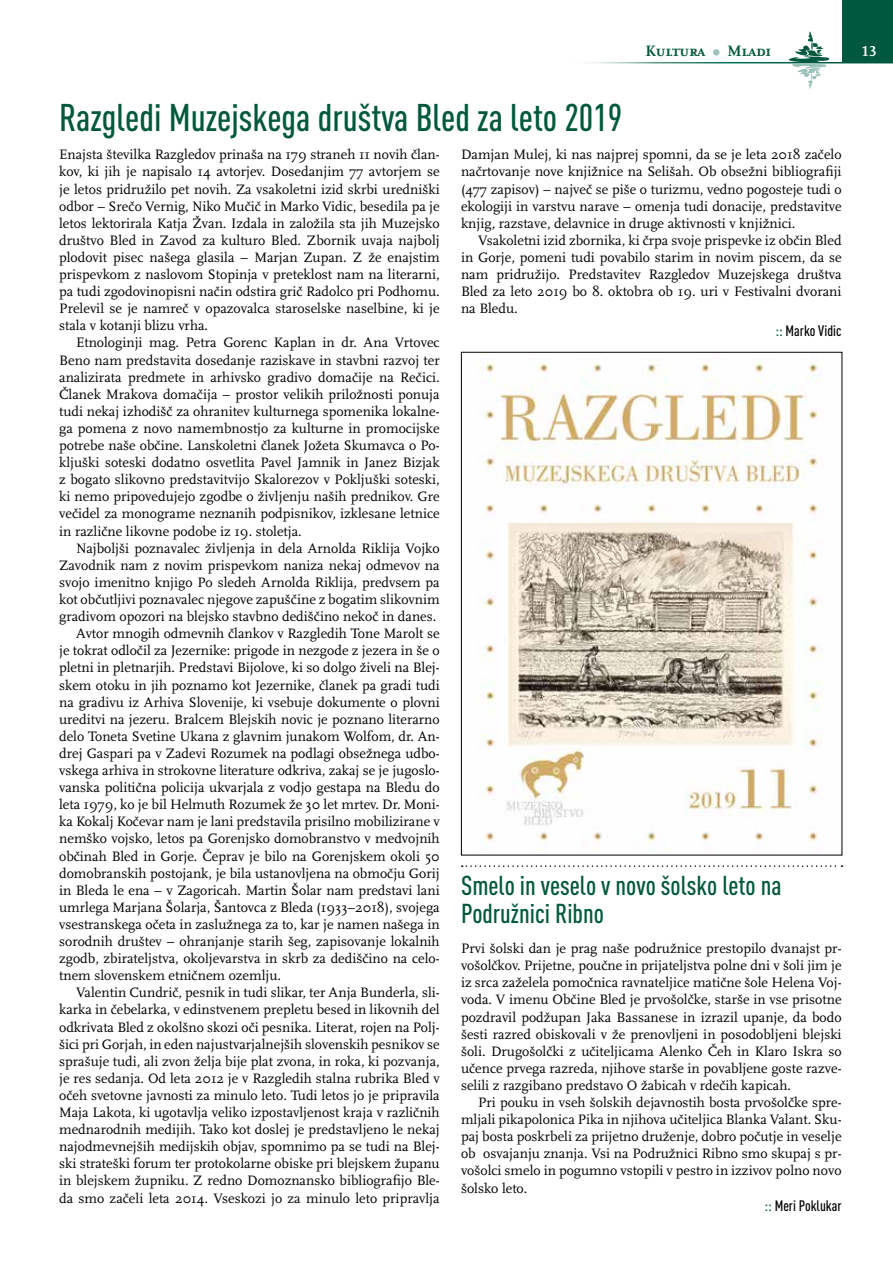
<style>
.page{position:relative;width:893px;height:1263px;background:#fff}
.page>*{position:absolute;margin:0;border:0;box-sizing:border-box;transform-origin:0 0}
.t1{font:500 condensed 38.1px "DIN Pro";color:#00583d}
.t2{font:500 condensed 27px/27.9px "DIN Pro";color:#00583d}
.t3{font:700 15.75px "Scala Caps CE";color:#00583d}
.t4{font:500 condensed 15px "DIN Pro";color:#000}
.t5{font:700 15px "Scala Caps CE";color:#fff}
.t6{font:14.25px/17.1px "Scala CE";color:#000;text-align:justify}
.s1{color:#00583d}
</style>
<div class="page">
<div style="left:842px;top:0;width:51px;height:63px;background:#00583d"></div>
<hr style="left:563px;top:62px;width:330px;height:1px;background:#fff">
<svg style="left:787px;top:31px;width:43px;height:58px"></svg>
<div style="left:713px;top:49px;width:6px;height:7px;background:#9bc2b9;border-radius:50%"></div>
<img style="left:479px;top:361px;width:345px;height:490px">
<svg style="left:462px;top:865px;width:381px;height:2px"></svg>
<p class="t3" style="left:645px;top:42px;width:61px">Kultura</p>
<p class="t3" style="left:727px;top:42px;width:45px">Mladi</p>
<h1 class="t1" style="left:59px;top:89px;width:565px">Razgledi Muzejskega društva Bled za leto 2019</h1>
<p class="t6" style="left:59px;top:146px;width:382px">Enajsta številka Razgledov prinaša na 179 straneh 11 novih član&shy;kov, ki jih je napisalo 14 avtorjev. Dosedanjim 77 avtorjem se je letos pridružilo pet novih. Za vsakoletni izid skrbi uredniški odbor – Srečo Vernig, Niko Mučič in Marko Vidic, besedila pa je letos lektorirala Katja Žvan. Izdala in založila sta jih Muzejsko društvo Bled in Zavod za kulturo Bled. Zbornik uvaja najbolj plodovit pisec našega glasila – Marjan Zupan. Z že enajstim prispevkom z naslovom Stopinja v preteklost nam na literarni, pa tudi zgodovinopisni način odstira grič Radolco pri Podhomu.<br>Prelevil se je namreč v opazovalca staroselske naselbine, ki je stala v kotanji blizu vrha.</p>
<p class="t6" style="left:59px;top:334px;width:382px;text-indent:17px">Etnologinji mag. Petra Gorenc Kaplan in dr. Ana Vrtovec Beno nam predstavita dosedanje raziskave in stavbni razvoj ter analizirata predmete in arhivsko gradivo domačije na Rečici.<br>Članek Mrakova domačija – prostor velikih priložnosti ponuja tudi nekaj izhodišč za ohranitev kulturnega spomenika lokalne&shy;ga pomena z novo namembnostjo za kulturne in promocijske potrebe naše občine. Lanskoletni članek Jožeta Skumavca o Po&shy;kljuški soteski dodatno osvetlita Pavel Jamnik in Janez Bizjak z bogato slikovno predstavitvijo Skalorezov v Pokljuški soteski, ki nemo pripovedujejo zgodbe o življenju naših prednikov. Gre večidel za monograme neznanih podpisnikov, izklesane letnice in različne likovne podobe iz 19. stoletja.</p>
<p class="t6" style="left:76px;top:540px;width:365px">Najboljši poznavalec življenja in dela Arnolda Riklija Vojko</p>
<p class="t6" style="left:59px;top:557px;width:382px">Zavodnik nam z novim prispevkom naniza nekaj odmevov na</p>
<p class="t6" style="left:59px;top:574px;width:382px">svojo imenitno knjigo Po sledeh Arnolda Riklija, predvsem pa</p>
<p class="t6" style="left:59px;top:591px;width:382px">kot občutljivi poznavalec njegove zapuščine z bogatim slikovnim</p>
<p class="t6" style="left:59px;top:608px;width:379px">gradivom opozori na blejsko stavbno dediščino nekoč in danes.</p>
<p class="t6" style="left:76px;top:625px;width:365px">Avtor mnogih odmevnih člankov v Razgledih Tone Marolt se</p>
<p class="t6" style="left:59px;top:642px;width:382px">je tokrat odločil za Jezernike: prigode in nezgode z jezera in še o</p>
<p class="t6" style="left:59px;top:659px;width:382px">pletni in pletnarjih. Predstavi Bijolove, ki so dolgo živeli na Blej-</p>
<p class="t6" style="left:59px;top:676px;width:382px">skem otoku in jih poznamo kot Jezernike, članek pa gradi tudi</p>
<p class="t6" style="left:59px;top:694px;width:382px">na gradivu iz Arhiva Slovenije, ki vsebuje dokumente o plovni</p>
<p class="t6" style="left:59px;top:711px;width:382px">ureditvi na jezeru. Bralcem Blejskih novic je poznano literarno</p>
<p class="t6" style="left:59px;top:728px;width:382px">delo Toneta Svetine Ukana z glavnim junakom Wolfom, dr. An-</p>
<p class="t6" style="left:59px;top:745px;width:382px">drej Gaspari pa v Zadevi Rozumek na podlagi obsežnega udbo-</p>
<p class="t6" style="left:59px;top:762px;width:382px">vskega arhiva in strokovne literature odkriva, zakaj se je jugoslo-</p>
<p class="t6" style="left:59px;top:779px;width:382px">vanska politična policija ukvarjala z vodjo gestapa na Bledu do</p>
<p class="t6" style="left:59px;top:796px;width:382px">leta 1979, ko je bil Helmuth Rozumek že 30 let mrtev. Dr. Moni-</p>
<p class="t6" style="left:59px;top:813px;width:382px">ka Kokalj Kočevar nam je lani predstavila prisilno mobilizirane v</p>
<p class="t6" style="left:59px;top:830px;width:382px">nemško vojsko, letos pa Gorenjsko domobranstvo v medvojnih</p>
<p class="t6" style="left:59px;top:847px;width:382px">občinah Bled in Gorje. Čeprav je bilo na Gorenjskem okoli 50</p>
<p class="t6" style="left:59px;top:865px;width:382px">domobranskih postojank, je bila ustanovljena na območju Gorij</p>
<p class="t6" style="left:59px;top:882px;width:382px">in Bleda le ena – v Zagoricah. Martin Šolar nam predstavi lani</p>
<p class="t6" style="left:59px;top:899px;width:382px">umrlega Marjana Šolarja, Šantovca z Bleda (1933–2018), svojega</p>
<p class="t6" style="left:59px;top:916px;width:382px">vsestranskega očeta in zaslužnega za to, kar je namen našega in</p>
<p class="t6" style="left:59px;top:933px;width:382px">sorodnih društev – ohranjanje starih šeg, zapisovanje lokalnih</p>
<p class="t6" style="left:59px;top:950px;width:382px">zgodb, zbirateljstva, okoljevarstva in skrb za dediščino na celo-</p>
<p class="t6" style="left:59px;top:967px;width:224px">tnem slovenskem etničnem ozemlju.</p>
<p class="t6" style="left:76px;top:984px;width:365px">Valentin Cundrič, pesnik in tudi slikar, ter Anja Bunderla, sli-</p>
<p class="t6" style="left:59px;top:1001px;width:382px">karka in čebelarka, v edinstvenem prepletu besed in likovnih del</p>
<p class="t6" style="left:59px;top:1018px;width:382px">odkrivata Bled z okolšno skozi oči pesnika. Literat, rojen na Polj-</p>
<p class="t6" style="left:59px;top:1036px;width:382px">šici pri Gorjah, in eden najustvarjalnejših slovenskih pesnikov se</p>
<p class="t6" style="left:59px;top:1053px;width:382px">sprašuje tudi, ali zvon želja bije plat zvona, in roka, ki pozvanja,</p>
<p class="t6" style="left:59px;top:1070px;width:382px">je res sedanja. Od leta 2012 je v Razgledih stalna rubrika Bled v</p>
<p class="t6" style="left:59px;top:1087px;width:382px">očeh svetovne javnosti za minulo leto. Tudi letos jo je pripravila</p>
<p class="t6" style="left:59px;top:1104px;width:382px">Maja Lakota, ki ugotavlja veliko izpostavljenost kraja v različnih</p>
<p class="t6" style="left:59px;top:1121px;width:382px">mednarodnih medijih. Tako kot doslej je predstavljeno le nekaj</p>
<p class="t6" style="left:59px;top:1138px;width:382px">najodmevnejših medijskih objav, spomnimo pa se tudi na Blej-</p>
<p class="t6" style="left:59px;top:1155px;width:382px">ski strateški forum ter protokolarne obiske pri blejskem županu</p>
<p class="t6" style="left:59px;top:1172px;width:382px">in blejskem župniku. Z redno Domoznansko bibliografijo Ble-</p>
<p class="t6" style="left:59px;top:1189px;width:382px">da smo začeli leta 2014. Vseskozi jo za minulo leto pripravlja</p>
<p class="t6" style="left:461px;top:146px;width:382px">Damjan Mulej, ki nas najprej spomni, da se je leta 2018 začelo načrtovanje nove knjižnice na Selišah. Ob obsežni bibliografiji (477 zapisov) – največ se piše o turizmu, vedno pogosteje tudi o ekologiji in varstvu narave – omenja tudi donacije, predstavitve knjig, razstave, delavnice in druge aktivnosti v knjižnici.</p>
<p class="t6" style="left:461px;top:232px;width:382px;text-indent:17px">Vsakoletni izid zbornika, ki črpa svoje prispevke iz občin Bled in Gorje, pomeni tudi povabilo starim in novim piscem, da se nam pridružijo. Predstavitev Razgledov Muzejskega društva Bled za leto 2019 bo 8. oktobra ob 19. uri v Festivalni dvorani na Bledu.</p>
<p class="t4" style="left:775px;top:319px;width:68px"><span class="s1">:::</span> Marko Vidic</p>
<h2 class="t2" style="left:461px;top:869px;width:322px">Smelo in veselo v novo šolsko leto na<br>Podružnici Ribno</h2>
<p class="t6" style="left:461px;top:940px;width:382px">Prvi šolski dan je prag naše podružnice prestopilo dvanajst pr&shy;vošolčkov. Prijetne, poučne in prijateljstva polne dni v šoli jim je iz srca zaželela pomočnica ravnateljice matične šole Helena Voj&shy;voda. V imenu Občine Bled je prvošolčke, starše in vse prisotne pozdravil podžupan Jaka Bassanese in izrazil upanje, da bodo šesti razred obiskovali v že prenovljeni in posodobljeni blejski šoli. Drugošolčki z učiteljicama Alenko Čeh in Klaro Iskra so učence prvega razreda, njihove starše in povabljene goste razve&shy;selili z razgibano predstavo O žabicah v rdečih kapicah.</p>
<p class="t6" style="left:461px;top:1094px;width:382px;text-indent:17px">Pri pouku in vseh šolskih dejavnostih bosta prvošolčke spre&shy;mljali pikapolonica Pika in njihova učiteljica Blanka Valant. Sku&shy;paj bosta poskrbeli za prijetno druženje, dobro počutje in veselje ob osvajanju znanja. Vsi na Podružnici Ribno smo skupaj s pr&shy;vošolci smelo in pogumno vstopili v pestro in izzivov polno novo šolsko leto.</p>
<p class="t4" style="left:765px;top:1194px;width:78px"><span class="s1">:::</span> Meri Poklukar</p>
<p class="t5" style="left:862px;top:43px;width:16px">13</p>
</div>
